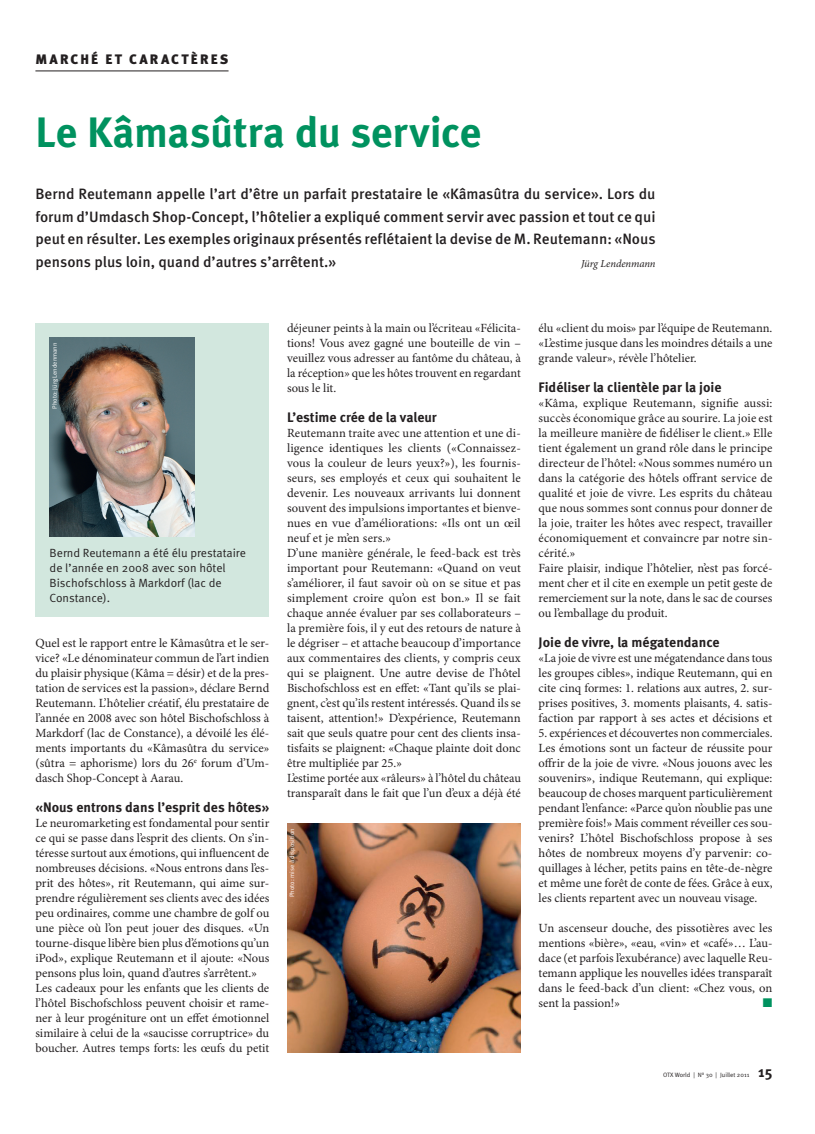
<style>
.page{position:relative;width:815px;height:1134px;background:#fff}
.page>*{position:absolute;margin:0;border:0;box-sizing:border-box;transform-origin:0 0}
.Titel_Redaktion_x04{font:700 42.5px "Meta OT";letter-spacing:-.01em;color:#00925f}
.Lead_x06{font:500 15px/22.5px "Meta OT";color:#231f20;text-align:justify}
.Pagina_rechts{font:700 15px "Meta OT";color:#231f20}
.Zwischentitel_x09{font:700 13.75px "Meta OT";color:#231f20}
.Rubriktitel_Red_x01{font:900 13.75px "Meta OT";letter-spacing:.16em;color:#231f20}
.Grundtext_x08{font:12.5px/15px "Minion Pro";color:#231f20;text-align:justify}
.Grundtext_x08-2{font:12.5px "Zapf Dingbats Std";color:#00925f}
.Grundtext_Kasten_Ein{font:11.88px/15px "Meta OT Norm";color:#231f20}
.Lead_x06-2{font:italic 10.62px "Minion Pro";letter-spacing:-.005em;color:#231f20}
.Fotograf_x12{font:6.25px "Meta OT Norm";color:#fff}
.Fusszeile_Pagina_rec{font:6.25px "Meta OT Norm";color:#231f20}
</style>
<div class="page">
<hr style="left:35px;top:71px;width:194px;height:1px;background:#231f20">
<div style="left:35px;top:323px;width:234px;height:294px;background:#d2e7de"></div>
<img style="left:50px;top:337px;width:144px;height:199px">
<img style="left:287px;top:823px;width:234px;height:229px">
<p class="Rubriktitel_Red_x01" style="left:35px;top:50px;width:195px">MARCHÉ ET CARACTÈRES</p>
<p class="Titel_Redaktion_x04" style="left:35px;top:107px;width:448px">Le Kâmasûtra du service</p>
<p class="Lead_x06" style="left:35px;top:183px;width:622px">Bernd Reutemann appelle l’art d’être un parfait prestataire le «Kâmasûtra du service». Lors du forum d’Umdasch Shop-Concept, l’hôtelier a expliqué comment servir avec passion et tout ce qui peut en résulter. Les exemples originaux présentés reflétaient la devise de M. Reutemann: «Nous pensons plus loin, quand d’autres s’arrêtent.»</p>
<p class="Lead_x06-2" style="left:581px;top:257px;width:76px">Jürg Lendenmann</p>
<p class="Fotograf_x12" style="left:51px;top:409px;width:68px;rotate:-90deg">Photo: Jürg Lendenmann</p>
<p class="Grundtext_Kasten_Ein" style="left:50px;top:546px;width:198px">Bernd Reutemann a été élu prestataire de l’année en 2008 avec son hôtel<br>Bischofschloss à Markdorf (lac de<br>Constance).</p>
<p class="Grundtext_x08" style="left:35px;top:636px;width:235px">Quel est le rapport entre le Kâmasûtra et le ser&shy;vice? «Le dénominateur commun de l’art indien du plaisir physique (Kâma = désir) et de la pres&shy;tation de services est la passion», déclare Bernd Reutemann. L’hôtelier créatif, élu prestataire de l’année en 2008 avec son hôtel Bischofschloss à Markdorf (lac de Constance), a dévoilé les élé&shy;ments importants du «Kâmasûtra du service» (sûtra = aphorisme) lors du 26<sup>e</sup> forum d’Um&shy;dasch Shop-Concept à Aarau.</p>
<p class="Zwischentitel_x09" style="left:35px;top:799px;width:235px">«Nous entrons dans l’esprit des hôtes»</p>
<p class="Grundtext_x08" style="left:35px;top:816px;width:235px">Le neuromarketing est fondamental pour sentir ce qui se passe dans l’esprit des clients. On s’in&shy;téresse surtout aux émotions, qui influencent de nombreuses décisions. «Nous entrons dans l’es&shy;prit des hôtes», rit Reutemann, qui aime sur&shy;prendre régulièrement ses clients avec des idées peu ordinaires, comme une chambre de golf ou une pièce où l’on peut jouer des disques. «Un tourne-disque libère bien plus d’émotions qu’un iPod», explique Reutemann et il ajoute: «Nous pensons plus loin, quand d’autres s’arrêtent.»</p>
<p class="Grundtext_x08" style="left:35px;top:981px;width:235px">Les cadeaux pour les enfants que les clients de l’hôtel Bischofschloss peuvent choisir et rame&shy;ner à leur progéniture ont un effet émotionnel similaire à celui de la «saucisse corruptrice» du boucher. Autres temps forts: les œufs du petit</p>
<p class="Grundtext_x08" style="left:287px;top:321px;width:235px">déjeuner peints à la main ou l’écriteau «Félicita&shy;tions! Vous avez gagné une bouteille de vin – veuillez vous adresser au fantôme du château, à la réception» que les hôtes trouvent en regardant sous le lit.</p>
<p class="Zwischentitel_x09" style="left:287px;top:409px;width:151px">L’estime crée de la valeur</p>
<p class="Grundtext_x08" style="left:287px;top:426px;width:235px">Reutemann traite avec une attention et une di&shy;ligence identiques les clients («Connaissez&shy;vous la couleur de leurs yeux?»), les fournis&shy;seurs, ses employés et ceux qui souhaitent le devenir. Les nouveaux arrivants lui donnent souvent des impulsions importantes et bienve&shy;nues en vue d’améliorations: «Ils ont un œil neuf et je m’en sers.»</p>
<p class="Grundtext_x08" style="left:287px;top:546px;width:235px">D’une manière générale, le feed-back est très important pour Reutemann: «Quand on veut s’améliorer, il faut savoir où on se situe et pas simplement croire qu’on est bon.» Il se fait chaque année évaluer par ses collaborateurs – la première fois, il y eut des retours de nature à le dégriser – et attache beaucoup d’importance aux commentaires des clients, y compris ceux qui se plaignent. Une autre devise de l’hôtel Bischofschloss est en effet: «Tant qu’ils se plai&shy;gnent, c’est qu’ils restent intéressés. Quand ils se taisent, attention!» D’expérience, Reutemann sait que seuls quatre pour cent des clients insa&shy;tisfaits se plaignent: «Chaque plainte doit donc être multipliée par 25.»</p>
<p class="Grundtext_x08" style="left:287px;top:771px;width:235px">L’estime portée aux «râleurs» à l’hôtel du château transparaît dans le fait que l’un d’eux a déjà été</p>
<p class="Fotograf_x12" style="left:288px;top:897px;width:70px;rotate:-90deg">Photo: mise à disposition</p>
<p class="Grundtext_x08" style="left:539px;top:321px;width:235px">élu «client du mois» par l’équipe de Reutemann. «L’estime jusque dans les moindres détails a une grande valeur», révèle l’hôtelier.</p>
<p class="Zwischentitel_x09" style="left:539px;top:379px;width:184px">Fidéliser la clientèle par la joie</p>
<p class="Grundtext_x08" style="left:539px;top:396px;width:235px">«Kâma, explique Reutemann, signifie aussi: succès économique grâce au sourire. La joie est la meilleure manière de fidéliser le client.» Elle tient également un grand rôle dans le principe directeur de l’hôtel: «Nous sommes numéro un dans la catégorie des hôtels offrant service de qualité et joie de vivre. Les esprits du château que nous sommes sont connus pour donner de la joie, traiter les hôtes avec respect, travailler économiquement et convaincre par notre sin&shy;cérité.»</p>
<p class="Grundtext_x08" style="left:539px;top:561px;width:235px">Faire plaisir, indique l’hôtelier, n’est pas forcé&shy;ment cher et il cite en exemple un petit geste de remerciement sur la note, dans le sac de courses ou l’emballage du produit.</p>
<p class="Zwischentitel_x09" style="left:539px;top:634px;width:183px">Joie de vivre, la mégatendance</p>
<p class="Grundtext_x08" style="left:539px;top:651px;width:235px">«La joie de vivre est une mégatendance dans tous les groupes cibles», indique Reutemann, qui en cite cinq formes: 1. relations aux autres, 2. sur&shy;prises positives, 3. moments plaisants, 4. satis&shy;faction par rapport à ses actes et décisions et</p>
<p class="Grundtext_x08" style="left:539px;top:726px;width:235px">5. expériences et découvertes non commerciales.</p>
<p class="Grundtext_x08" style="left:539px;top:741px;width:235px">Les émotions sont un facteur de réussite pour offrir de la joie de vivre. «Nous jouons avec les souvenirs», indique Reutemann, qui explique: beaucoup de choses marquent particulièrement pendant l’enfance: «Parce qu’on n’oublie pas une première fois!» Mais comment réveiller ces sou&shy;venirs? L’hôtel Bischofschloss propose à ses hôtes de nombreux moyens d’y parvenir: co&shy;quillages à lécher, petits pains en tête-de-nègre et même une forêt de conte de fées. Grâce à eux, les clients repartent avec un nouveau visage.</p>
<p class="Grundtext_x08" style="left:539px;top:921px;width:235px">Un ascenseur douche, des pissotières avec les mentions «bière», «eau, «vin» et «café»… L’au&shy;dace (et parfois l’exubérance) avec laquelle Reu&shy;temann applique les nouvelles idées transparaît dans le feed-back d’un client: «Chez vous, on sent la passion!»</p>
<p class="Grundtext_x08-2" style="left:763px;top:997px;width:11px">■</p>
<p class="Fusszeile_Pagina_rec" style="left:663px;top:1071px;width:88px">OTX World | N° 30 | Juillet 2011</p>
<p class="Pagina_rechts" style="left:758px;top:1063px;width:16px">15</p>
</div>
